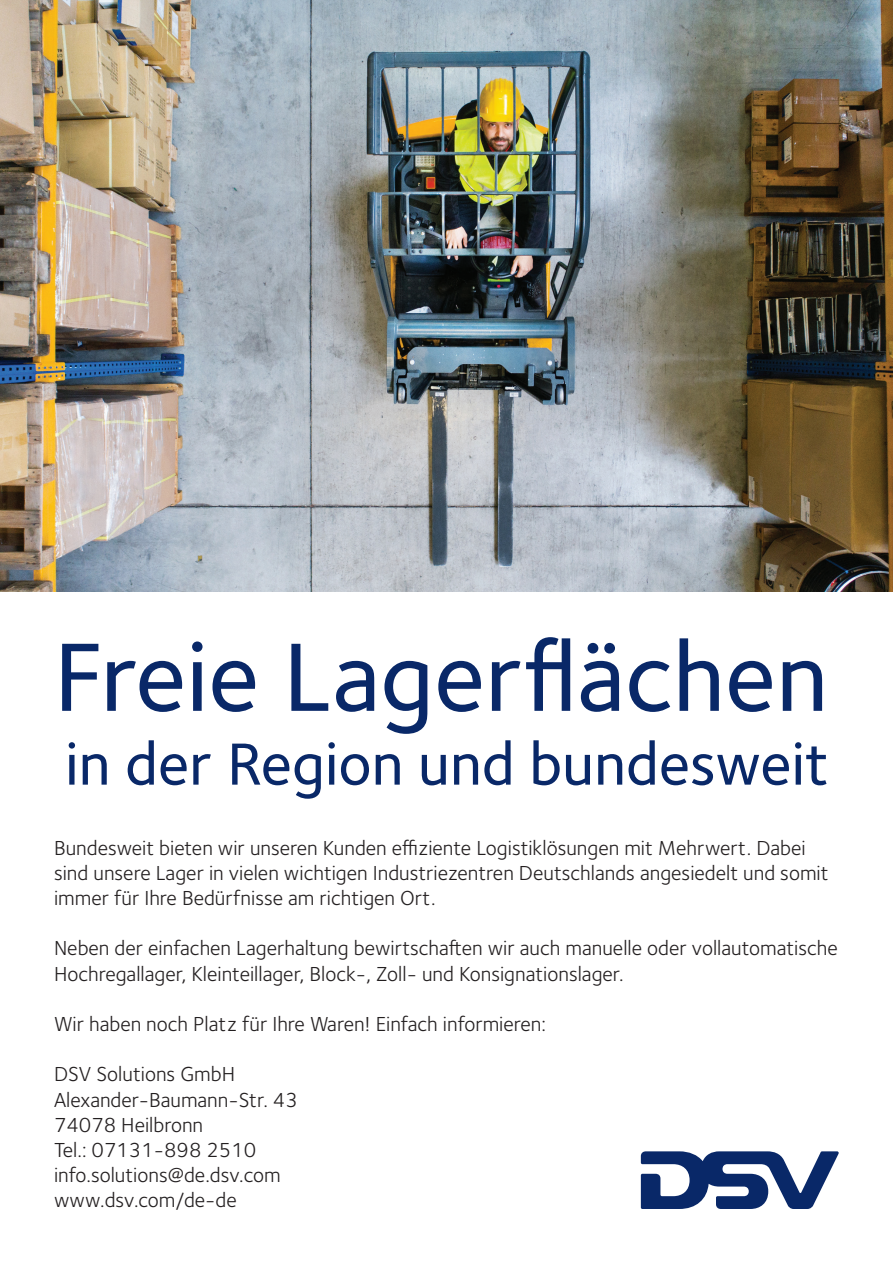
<style>
.page{position:relative;width:893px;height:1263px;background:#fff}
.page>*{position:absolute;margin:0;border:0;box-sizing:border-box;transform-origin:0 0}
.t1{font:500 100.5px "Foundry Sterling OT3";color:#092868}
.t2{font:500 61.5px "Foundry Sterling OT3";color:#092868}
.t3{font:21px/25.2px "Foundry Sterling OT3";color:#231f20}
</style>
<div class="page">
<img style="left:0;top:0;width:893px;height:592px">
<svg style="left:641px;top:1151px;width:198px;height:58px"></svg>
<p class="t1" style="left:54px;top:602px;width:776px">Freie Lagerflächen</p>
<p class="t2" style="left:65px;top:718px;width:764px">in der Region und bundesweit</p>
<p class="t3" style="left:54px;top:833px;width:776px">Bundesweit bieten wir unseren Kunden effiziente Logistiklösungen mit Mehrwert. Dabei sind unsere Lager in vielen wichtigen Industriezentren Deutschlands angesiedelt und somit immer für Ihre Bedürfnisse am richtigen Ort.</p>
<p class="t3" style="left:54px;top:934px;width:785px">Neben der einfachen Lagerhaltung bewirtschaften wir auch manuelle oder vollautomatische<br>Hochregallager, Kleinteillager, Block-, Zoll- und Konsignationslager.</p>
<p class="t3" style="left:54px;top:1010px;width:494px">Wir haben noch Platz für Ihre Waren! Einfach informieren:</p>
<p class="t3" style="left:54px;top:1060px;width:183px">DSV Solutions GmbH</p>
<p class="t3" style="left:54px;top:1085px;width:245px">Alexander-Baumann-Str. 43</p>
<p class="t3" style="left:54px;top:1111px;width:151px">74078 Heilbronn</p>
<p class="t3" style="left:54px;top:1136px;width:204px">Tel.: 07131-898 2510</p>
<p class="t3" style="left:54px;top:1161px;width:228px">info.solutions@de.dsv.com</p>
<p class="t3" style="left:54px;top:1186px;width:184px">www.dsv.com/de-de</p>
</div>
